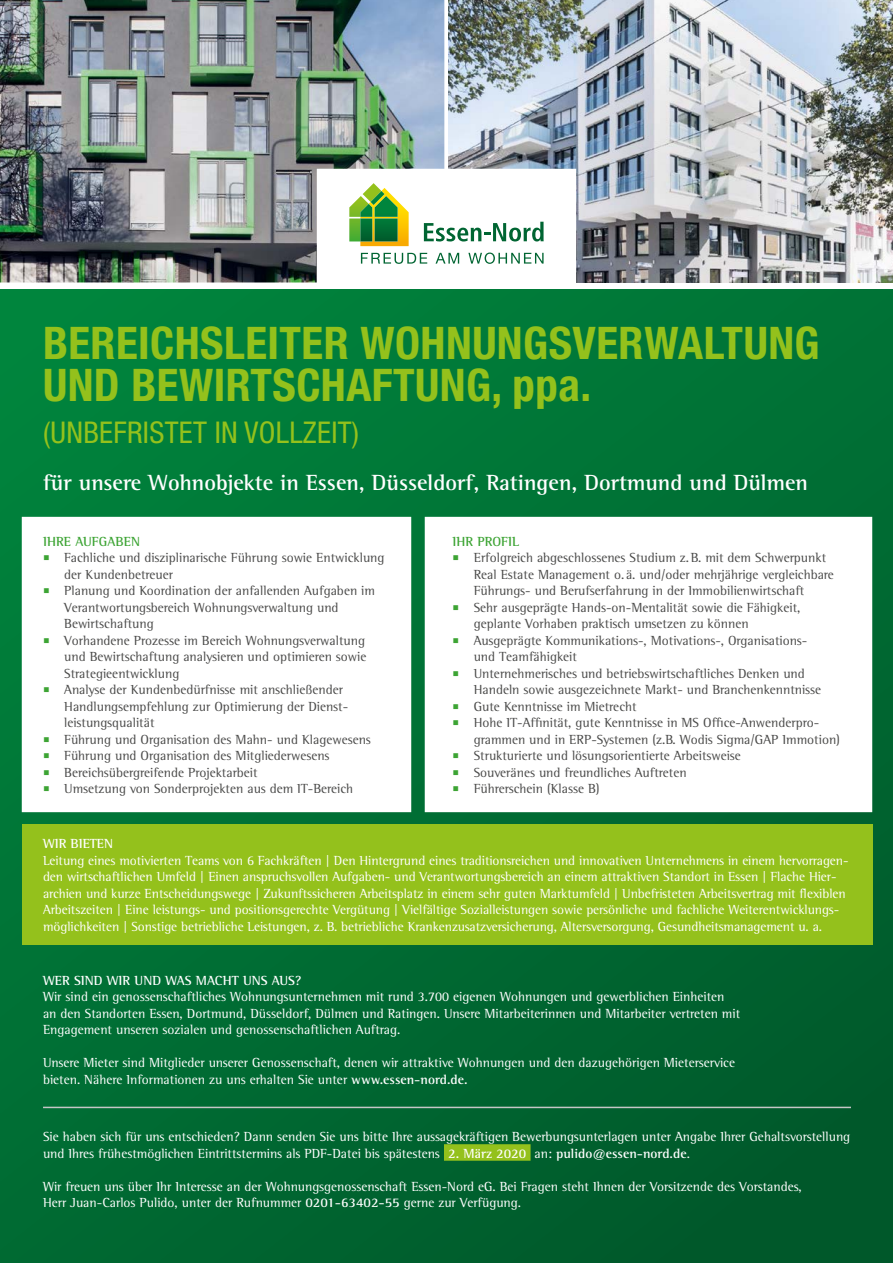
<style>
.page{position:relative;width:893px;height:1263px;background:#fff}
.page>*{position:absolute;margin:0;border:0;box-sizing:border-box;transform-origin:0 0}
.t1{font:700 condensed 45px/41.8px "Helvetica Neue";letter-spacing:.01em;color:#94c11c}
.t2{font:condensed 30px "Helvetica Neue";letter-spacing:.01em;color:#94c11c}
.t3{font:700 22.5px "Rotis Semi Serif";color:#fff}
.t4{font:13.5px/16.5px "Rotis Semi Serif";color:#fff}
.t5{font:13.5px/16.5px "Rotis Semi Serif";color:#494948}
.t6{font:700 13.5px "Rotis Semi Serif";color:#fff}
.t7{font:700 13.5px "Rotis Semi Serif";color:#3da434}
.s1{font-family:"Meta Headline Pro";font-weight:300;color:#3da434}
.s2{font-weight:700}
</style>
<div class="page">
<div style="left:0;top:289px;width:893px;height:974px;background:linear-gradient(to bottom,#027e3b,#02602e)"></div>
<svg style="left:22px;top:517px;width:850px;height:295px"></svg>
<div style="left:22px;top:824px;width:850px;height:120px;background:#94c11c"></div>
<div style="left:444px;top:1144px;width:87px;height:17px;background:#94c11c"></div>
<hr style="left:43px;top:1107px;width:808px;height:1px;background:#c5c6c6">
<img style="left:449px;top:0;width:444px;height:282px">
<img style="left:0;top:0;width:444px;height:282px">
<svg style="left:317px;top:169px;width:259px;height:113px"></svg>
<h1 class="t1" style="left:43px;top:322px;width:778px">BEREICHSLEITER WOHNUNGSVERWALTUNG<br>UND BEWIRTSCHAFTUNG, ppa.</h1>
<h2 class="t2" style="left:43px;top:415px;width:318px">(UNBEFRISTET IN VOLLZEIT)</h2>
<h3 class="t3" style="left:43px;top:469px;width:767px">für unsere Wohnobjekte in Essen, Düsseldorf, Ratingen, Dortmund und Dülmen</h3>
<p class="t7" style="left:43px;top:533px;width:99px">IHRE AUFGABEN</p>
<p class="t5" style="left:64px;top:549px;width:322px;text-indent:-21px"><span class="s1">▪</span> Fachliche und disziplinarische Führung sowie Entwicklung der Kundenbetreuer</p>
<p class="t5" style="left:64px;top:582px;width:312px;text-indent:-21px"><span class="s1">▪</span> Planung und Koordination der anfallenden Aufgaben im<br>Verantwortungsbereich Wohnungsverwaltung und<br>Bewirtschaftung</p>
<p class="t5" style="left:64px;top:632px;width:304px;text-align:justify;text-indent:-21px"><span class="s1">▪</span> Vorhandene Prozesse im Bereich Wohnungsverwaltung und Bewirtschaftung analysieren und optimieren sowie Strategieentwicklung</p>
<p class="t5" style="left:64px;top:681px;width:285px;text-indent:-21px"><span class="s1">▪</span> Analyse der Kundenbedürfnisse mit anschließender<br>Handlungsempfehlung zur Optimierung der Dienst&shy;leistungsqualität</p>
<p class="t5" style="left:43px;top:731px;width:329px"><span class="s1">▪</span> Führung und Organisation des Mahn- und Klagewesens</p>
<p class="t5" style="left:43px;top:747px;width:288px"><span class="s1">▪</span> Führung und Organisation des Mitgliederwesens</p>
<p class="t5" style="left:43px;top:764px;width:216px"><span class="s1">▪</span> Bereichsübergreifende Projektarbeit</p>
<p class="t5" style="left:43px;top:780px;width:312px"><span class="s1">▪</span> Umsetzung von Sonderprojekten aus dem IT-Bereich</p>
<p class="t7" style="left:452px;top:533px;width:69px">IHR PROFIL</p>
<p class="t5" style="left:474px;top:549px;width:362px;text-indent:-21px"><span class="s1">▪</span> Erfolgreich abgeschlossenes Studium z.B. mit dem Schwerpunkt<br>Real Estate Management o. ä. und/oder mehrjährige vergleichbare<br>Führungs- und Berufserfahrung in der Immobilienwirtschaft</p>
<p class="t5" style="left:474px;top:599px;width:328px;text-indent:-21px"><span class="s1">▪</span> Sehr ausgeprägte Hands-on-Mentalität sowie die Fähigkeit, geplante Vorhaben praktisch umsetzen zu können</p>
<p class="t5" style="left:474px;top:632px;width:335px;text-indent:-21px"><span class="s1">▪</span> Ausgeprägte Kommunikations-, Motivations-, Organisations&shy;und Teamfähigkeit</p>
<p class="t5" style="left:474px;top:665px;width:349px;text-indent:-21px"><span class="s1">▪</span> Unternehmerisches und betriebswirtschaftliches Denken und<br>Handeln sowie ausgezeichnete Markt- und Branchenkenntnisse</p>
<p class="t5" style="left:452px;top:698px;width:186px"><span class="s1">▪</span> Gute Kenntnisse im Mietrecht</p>
<p class="t5" style="left:474px;top:714px;width:368px;text-indent:-21px"><span class="s1">▪</span> Hohe IT-Affinität, gute Kenntnisse in MS Office-Anwenderpro&shy;grammen und in ERP-Systemen (z.B. Wodis Sigma/GAP Immotion)</p>
<p class="t5" style="left:452px;top:747px;width:290px"><span class="s1">▪</span> Strukturierte und lösungsorientierte Arbeitsweise</p>
<p class="t5" style="left:452px;top:764px;width:236px"><span class="s1">▪</span> Souveränes und freundliches Auftreten</p>
<p class="t5" style="left:452px;top:780px;width:149px"><span class="s1">▪</span> Führerschein (Klasse B)</p>
<p class="t6" style="left:43px;top:835px;width:71px">WIR BIETEN</p>
<p class="t4" style="left:43px;top:852px;width:807px">Leitung eines motivierten Teams von 6 Fachkräften | Den Hintergrund eines traditionsreichen und innovativen Unternehmens in einem hervorragen&shy;den wirtschaftlichen Umfeld | Einen anspruchsvollen Aufgaben- und Verantwortungsbereich an einem attraktiven Standort in Essen | Flache Hier&shy;archien und kurze Entscheidungswege | Zukunftssicheren Arbeitsplatz in einem sehr guten Marktumfeld | Unbefristeten Arbeitsvertrag mit flexiblen Arbeitszeiten | Eine leistungs- und positionsgerechte Vergütung | Vielfältige Sozialleistungen sowie persönliche und fachliche Weiterentwicklungs&shy;möglichkeiten | Sonstige betriebliche Leistungen, z. B. betriebliche Krankenzusatzversicherung, Altersversorgung, Gesundheitsmanagement u. a.</p>
<p class="t6" style="left:43px;top:972px;width:260px">WER SIND WIR UND WAS MACHT UNS AUS?</p>
<p class="t4" style="left:43px;top:988px;width:699px">Wir sind ein genossenschaftliches Wohnungsunternehmen mit rund 3.700 eigenen Wohnungen und gewerblichen Einheiten an den Standorten Essen, Dortmund, Düsseldorf, Dülmen und Ratingen. Unsere Mitarbeiterinnen und Mitarbeiter vertreten mit<br>Engagement unseren sozialen und genossenschaftlichen Auftrag.</p>
<p class="t4" style="left:43px;top:1054px;width:693px">Unsere Mieter sind Mitglieder unserer Genossenschaft, denen wir attraktive Wohnungen und den dazugehörigen Mieterservice bieten. Nähere Informationen zu uns erhalten Sie unter <span class="s2">www.essen-nord.de.</span></p>
<p class="t4" style="left:43px;top:1128px;width:809px">Sie haben sich für uns entschieden? Dann senden Sie uns bitte Ihre aussagekräftigen Bewerbungsunterlagen unter Angabe Ihrer Gehaltsvorstellung und Ihres frühestmöglichen Eintrittstermins als PDF-Datei bis spätestens <span class="s2">2. März 2020</span> an: <span class="s2">pulido@essen-nord.de</span>.</p>
<p class="t4" style="left:43px;top:1178px;width:760px">Wir freuen uns über Ihr Interesse an der Wohnungsgenossenschaft Essen-Nord eG. Bei Fragen steht Ihnen der Vorsitzende des Vorstandes,<br>Herr Juan-Carlos Pulido, unter der Rufnummer <span class="s2">0201-63402-55</span> gerne zur Verfügung.</p>
</div>
